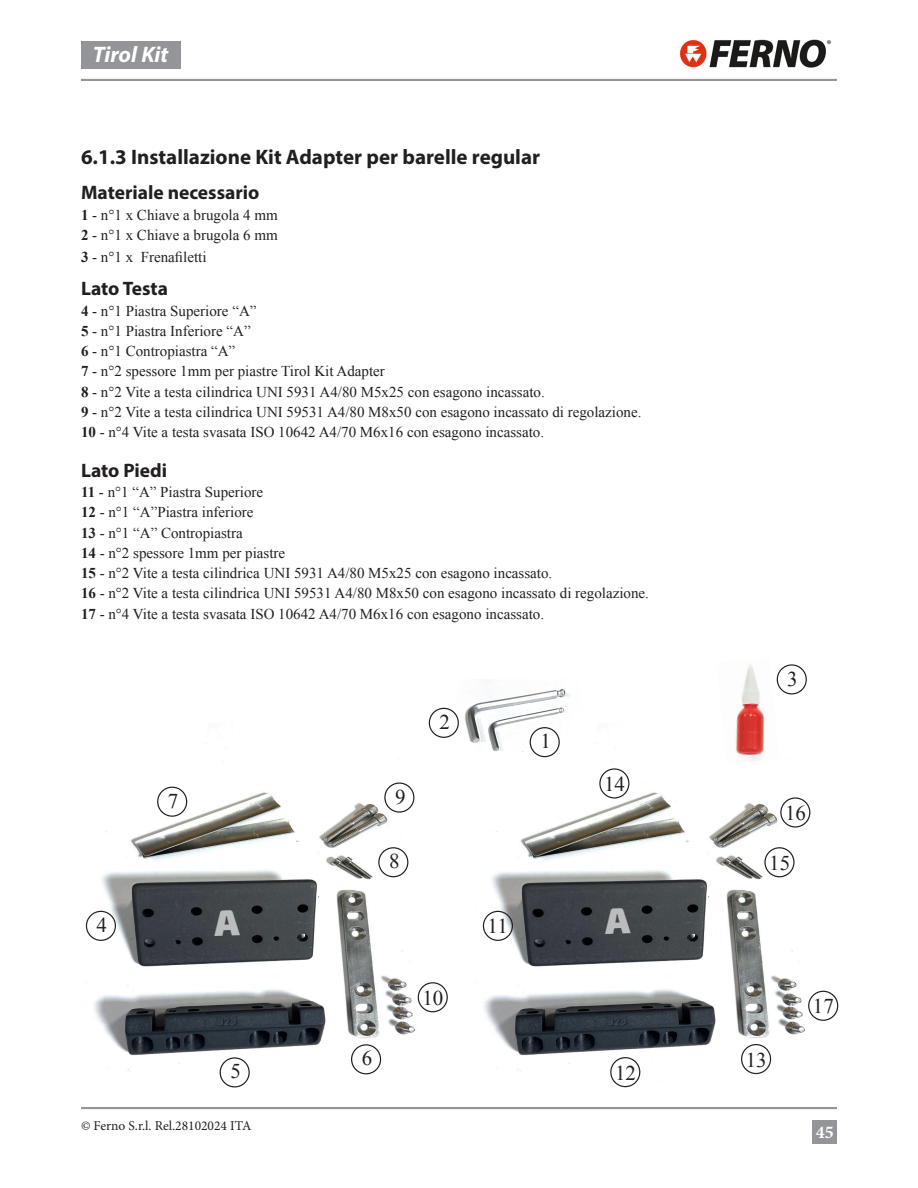
<style>
.page{position:relative;width:918px;height:1188px;background:#fff}
.page>*{position:absolute;margin:0;border:0;box-sizing:border-box;transform-origin:0 0}
.t1{font:italic 700 22.5px "Myriad Pro";color:#fff}
.Sottotitolo_X_X_X{font:700 21px "Myriad Pro";color:#231f20}
.TOC_Subsections{font:21px "Times New Roman";color:#231f20}
.Body{font:700 19.5px "Myriad Pro";color:#231f20}
.t2{font:700 18px "Minion Pro";color:#fff}
.Body-2{font:15px "Times New Roman";color:#231f20}
.t3{font:13.5px "Minion Pro";color:#231f20}
.s1{font-weight:700}
</style>
<div class="page">
<div style="left:813px;top:1120px;width:24px;height:24px;background:#939598"></div>
<div style="left:81px;top:41px;width:99px;height:28px;background:#939598"></div>
<hr style="left:81px;top:79px;width:756px;height:2px;background:#939598">
<hr style="left:81px;top:1107px;width:756px;height:2px;background:#939598">
<img style="left:680px;top:39px;width:151px;height:29px">
<img style="left:482px;top:725px;width:328px;height:362px">
<img style="left:442px;top:682px;width:143px;height:70px">
<img style="left:85px;top:725px;width:335px;height:362px">
<div style="left:530px;top:727px;width:30px;height:30px;border:1px solid #231f20;border-radius:50%"></div>
<div style="left:429px;top:708px;width:30px;height:30px;border:1px solid #231f20;border-radius:50%"></div>
<img style="left:716px;top:665px;width:64px;height:99px">
<div style="left:777px;top:664px;width:30px;height:31px;border:1px solid #231f20;border-radius:50%"></div>
<div style="left:86px;top:911px;width:30px;height:30px;border:1px solid #231f20;border-radius:50%"></div>
<div style="left:220px;top:1057px;width:30px;height:31px;border:1px solid #231f20;border-radius:50%"></div>
<div style="left:351px;top:1044px;width:30px;height:30px;border:1px solid #231f20;border-radius:50%"></div>
<div style="left:157px;top:787px;width:30px;height:30px;border:1px solid #231f20;border-radius:50%"></div>
<div style="left:418px;top:982px;width:30px;height:30px;border:1px solid #231f20;border-radius:50%"></div>
<div style="left:378px;top:847px;width:30px;height:30px;border:1px solid #231f20;border-radius:50%"></div>
<div style="left:384px;top:782px;width:30px;height:31px;border:1px solid #231f20;border-radius:50%"></div>
<div style="left:483px;top:911px;width:30px;height:30px;border:1px solid #231f20;border-radius:50%"></div>
<div style="left:610px;top:1057px;width:30px;height:30px;border:1px solid #231f20;border-radius:50%"></div>
<div style="left:741px;top:1044px;width:30px;height:30px;border:1px solid #231f20;border-radius:50%"></div>
<div style="left:599px;top:768px;width:30px;height:31px;border:1px solid #231f20;border-radius:50%"></div>
<div style="left:764px;top:847px;width:31px;height:30px;border:1px solid #231f20;border-radius:50%"></div>
<div style="left:780px;top:797px;width:30px;height:31px;border:1px solid #231f20;border-radius:50%"></div>
<div style="left:808px;top:991px;width:30px;height:30px;border:1px solid #231f20;border-radius:50%"></div>
<svg style="left:214px;top:910px;width:26px;height:26px"></svg>
<svg style="left:604px;top:908px;width:27px;height:26px"></svg>
<h1 class="t1" style="left:93px;top:40px;width:77px">Tirol Kit</h1>
<p class="Sottotitolo_X_X_X" style="left:81px;top:143px;width:461px">6.1.3 Installazione Kit Adapter per barelle regular</p>
<p class="Body" style="left:81px;top:180px;width:180px">Materiale necessario</p>
<p class="Body-2" style="left:81px;top:204px;width:198px"><span class="s1">1</span> - n°1 x Chiave a brugola 4 mm</p>
<p class="Body-2" style="left:81px;top:225px;width:198px"><span class="s1">2</span> - n°1 x Chiave a brugola 6 mm</p>
<p class="Body-2" style="left:81px;top:246px;width:127px"><span class="s1">3</span> - n°1 x Frenafiletti</p>
<p class="Body" style="left:81px;top:276px;width:88px">Lato Testa</p>
<p class="Body-2" style="left:81px;top:301px;width:177px"><span class="s1">4</span> - n°1 Piastra Superiore “A”</p>
<p class="Body-2" style="left:81px;top:321px;width:171px"><span class="s1">5</span> - n°1 Piastra Inferiore “A”</p>
<p class="Body-2" style="left:81px;top:341px;width:156px"><span class="s1">6</span> - n°1 Contropiastra “A”</p>
<p class="Body-2" style="left:81px;top:361px;width:305px"><span class="s1">7</span> - n°2 spessore 1mm per piastre Tirol Kit Adapter</p>
<p class="Body-2" style="left:81px;top:382px;width:465px"><span class="s1">8</span> - n°2 Vite a testa cilindrica UNI 5931 A4/80 M5x25 con esagono incassato.</p>
<p class="Body-2" style="left:81px;top:402px;width:562px"><span class="s1">9</span> - n°2 Vite a testa cilindrica UNI 59531 A4/80 M8x50 con esagono incassato di regolazione.</p>
<p class="Body-2" style="left:81px;top:422px;width:465px"><span class="s1">10</span> - n°4 Vite a testa svasata ISO 10642 A4/70 M6x16 con esagono incassato.</p>
<p class="Body" style="left:81px;top:457px;width:88px">Lato Piedi</p>
<p class="Body-2" style="left:81px;top:482px;width:184px"><span class="s1">11</span> - n°1 “A” Piastra Superiore</p>
<p class="Body-2" style="left:81px;top:502px;width:174px"><span class="s1">12</span> - n°1 “A”Piastra inferiore</p>
<p class="Body-2" style="left:81px;top:522px;width:163px"><span class="s1">13</span> - n°1 “A” Contropiastra</p>
<p class="Body-2" style="left:81px;top:543px;width:206px"><span class="s1">14</span> - n°2 spessore 1mm per piastre</p>
<p class="Body-2" style="left:81px;top:563px;width:473px"><span class="s1">15</span> - n°2 Vite a testa cilindrica UNI 5931 A4/80 M5x25 con esagono incassato.</p>
<p class="Body-2" style="left:81px;top:583px;width:570px"><span class="s1">16</span> - n°2 Vite a testa cilindrica UNI 59531 A4/80 M8x50 con esagono incassato di regolazione.</p>
<p class="Body-2" style="left:81px;top:603px;width:465px"><span class="s1">17</span> - n°4 Vite a testa svasata ISO 10642 A4/70 M6x16 con esagono incassato.</p>
<p class="TOC_Subsections" style="left:440px;top:708px;width:12px">2</p>
<p class="TOC_Subsections" style="left:540px;top:727px;width:12px">1</p>
<p class="TOC_Subsections" style="left:168px;top:787px;width:12px">7</p>
<p class="TOC_Subsections" style="left:395px;top:782px;width:12px">9</p>
<p class="TOC_Subsections" style="left:604px;top:770px;width:22px">14</p>
<p class="TOC_Subsections" style="left:389px;top:847px;width:12px">8</p>
<p class="TOC_Subsections" style="left:97px;top:911px;width:12px">4</p>
<p class="TOC_Subsections" style="left:488px;top:912px;width:22px">11</p>
<p class="TOC_Subsections" style="left:422px;top:984px;width:22px">10</p>
<p class="TOC_Subsections" style="left:230px;top:1057px;width:12px">5</p>
<p class="TOC_Subsections" style="left:362px;top:1044px;width:12px">6</p>
<p class="TOC_Subsections" style="left:615px;top:1059px;width:22px">12</p>
<p class="t3" style="left:81px;top:1117px;width:172px">© Ferno S.r.l. Rel.28102024 ITA</p>
<p class="TOC_Subsections" style="left:787px;top:665px;width:12px">3</p>
<p class="TOC_Subsections" style="left:785px;top:799px;width:22px">16</p>
<p class="TOC_Subsections" style="left:769px;top:849px;width:22px">15</p>
<p class="TOC_Subsections" style="left:746px;top:1045px;width:22px">13</p>
<p class="TOC_Subsections" style="left:813px;top:992px;width:22px">17</p>
<p class="t2" style="left:816px;top:1120px;width:19px">45</p>
</div>
